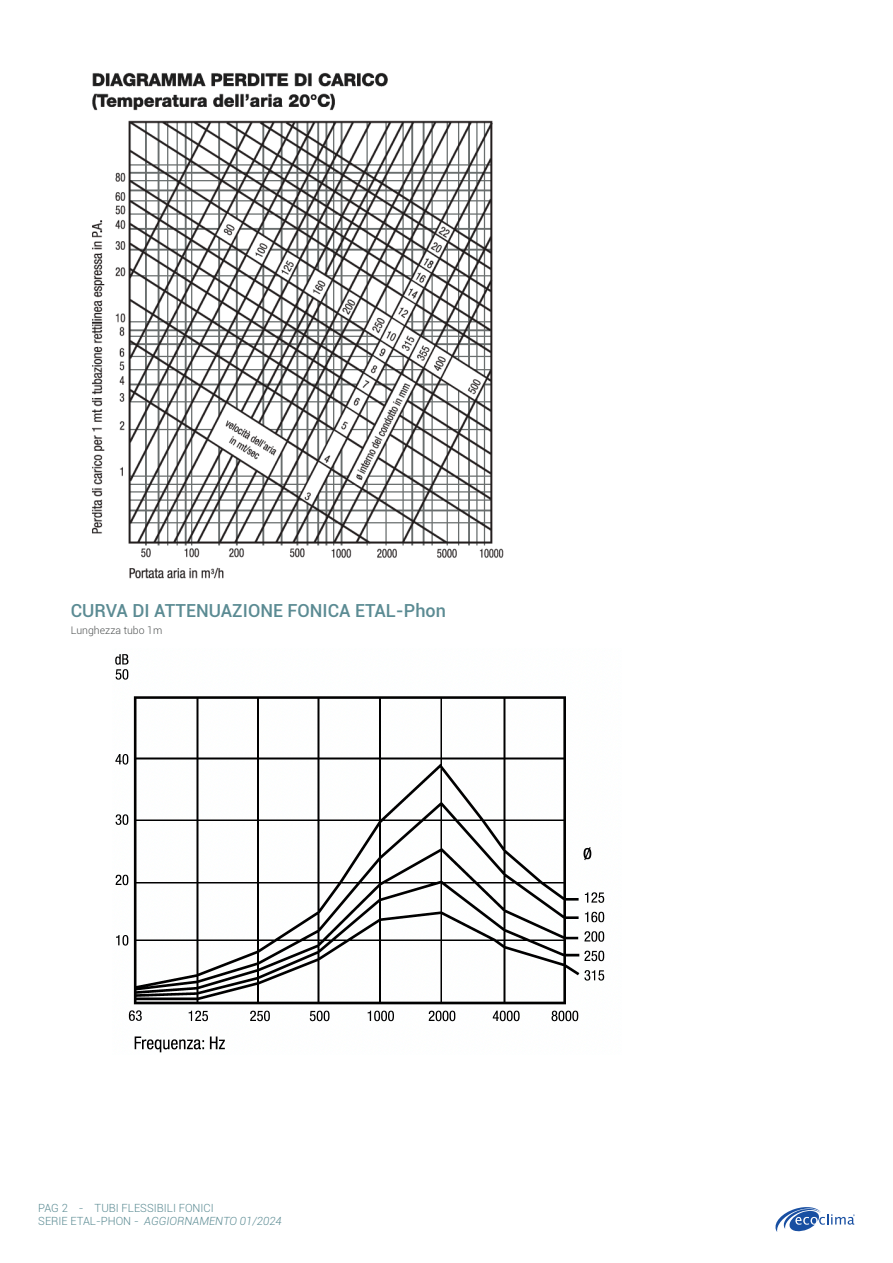
<style>
.page{position:relative;width:893px;height:1263px;background:#fff}
.page>*{position:absolute;margin:0;border:0;box-sizing:border-box;transform-origin:0 0}
.Sottotitolo_colorato{font:500 18px "Roboto";color:#5b8b93}
.t1{font:300 11.25px/13.5px "Roboto";color:#5b8b93}
.Testo{font:300 10.5px "Roboto";color:#4f5252}
.s1{font-style:italic}
</style>
<div class="page">
<img style="left:92px;top:72px;width:412px;height:507px">
<img style="left:115px;top:654px;width:490px;height:399px">
<svg style="left:775px;top:1207px;width:80px;height:25px"></svg>
<p class="Sottotitolo_colorato" style="left:71px;top:598px;width:377px">CURVA DI ATTENUAZIONE FONICA ETAL-Phon</p>
<p class="Testo" style="left:71px;top:623px;width:93px">Lunghezza tubo 1m</p>
<p class="t1" style="left:38px;top:1201px;width:245px">PAG 2 - TUBI FLESSIBILI FONICI<br>SERIE ETAL-PHON - <span class="s1">AGGIORNAMENTO 01/2024</span></p>
</div>
